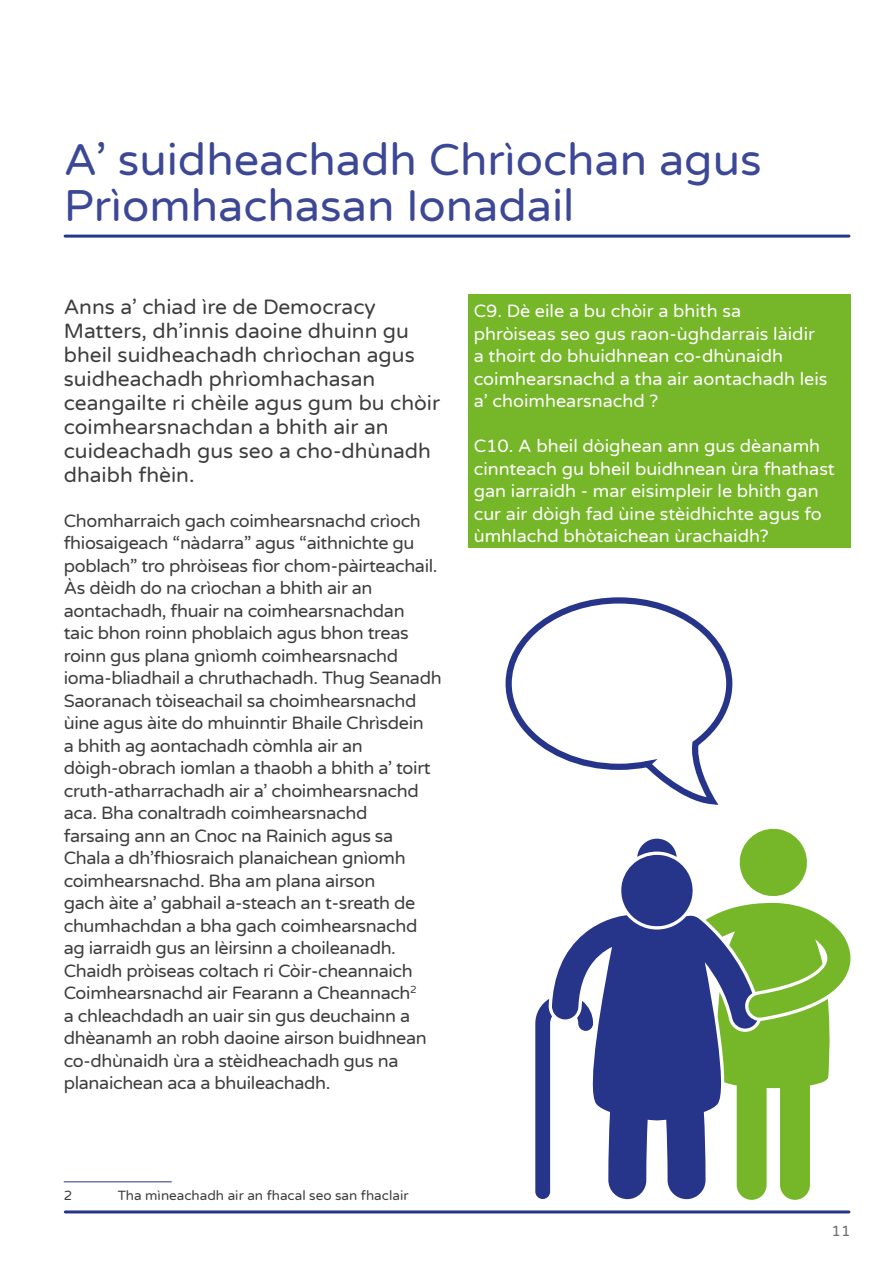
<style>
.page{position:relative;width:893px;height:1263px;background:#fff}
.page>*{position:absolute;margin:0;border:0;box-sizing:border-box;transform-origin:0 0}
.Heading{font:45px/46.5px "Varela Round";color:#3c4896}
.Intro_Para{font:21px/24px "Varela Round";color:#3e3e3f}
.Body_text{font:18px/22.5px "Varela Round";letter-spacing:-.02em;color:#3e3e3f}
.Question{font:18px/22.5px "Varela Round";color:#fff}
.t1{font:15px "Varela Round";color:#6c6d70}
.Footnote{font:13.5px "Varela Round";color:#3e3e3f}
</style>
<div class="page">
<hr style="left:65px;top:1210px;width:784px;height:3px;background:#26348a">
<hr style="left:64px;top:1181px;width:108px;height:1px;background:#26348a">
<div style="left:468px;top:294px;width:382px;height:254px;background:#76b629"></div>
<hr style="left:65px;top:235px;width:784px;height:3px;background:#26348a">
<svg style="left:714px;top:829px;width:136px;height:371px"></svg>
<svg style="left:535px;top:999px;width:17px;height:200px;background:#4a559d"></svg>
<svg style="left:552px;top:915px;width:205px;height:284px;fill:#26348a"></svg>
<svg style="left:620px;top:839px;width:75px;height:89px"></svg>
<svg style="left:505px;top:597px;width:228px;height:208px"></svg>
<p class="Heading" style="left:64px;top:135px;width:699px">A’ suidheachadh Chrìochan agus<br>Prìomhachasan Ionadail</p>
<p class="Intro_Para" style="left:64px;top:294px;width:378px">Anns a’ chiad ìre de Democracy<br>Matters, dh’innis daoine dhuinn gu bheil suidheachadh chrìochan agus suidheachadh phrìomhachasan ceangailte ri chèile agus gum bu chòir coimhearsnachdan a bhith air an cuideachadh gus seo a cho-dhùnadh dhaibh fhèin.</p>
<p class="Body_text" style="left:64px;top:509px;width:379px">Chomharraich gach coimhearsnachd crìoch fhiosaigeach “nàdarra” agus “aithnichte gu poblach” tro phròiseas fìor chom-pàirteachail.<br>Às dèidh do na crìochan a bhith air an aontachadh, fhuair na coimhearsnachdan<br>taic bhon roinn phoblaich agus bhon treas roinn gus plana gnìomh coimhearsnachd ioma-bliadhail a chruthachadh. Thug Seanadh Saoranach tòiseachail sa choimhearsnachd ùine agus àite do mhuinntir Bhaile Chrìsdein<br>a bhith ag aontachadh còmhla air an dòigh-obrach iomlan a thaobh a bhith a’ toirt cruth-atharrachadh air a’ choimhearsnachd aca. Bha conaltradh coimhearsnachd<br>farsaing ann an Cnoc na Rainich agus sa Chala a dh’fhiosraich planaichean gnìomh coimhearsnachd. Bha am plana airson<br>gach àite a’ gabhail a-steach an t-sreath de chumhachdan a bha gach coimhearsnachd ag iarraidh gus an lèirsinn a choileanadh.<br>Chaidh pròiseas coltach ri Còir-cheannaich Coimhearsnachd air Fearann a Cheannach<sup>2<br></sup>a chleachdadh an uair sin gus deuchainn a dhèanamh an robh daoine airson buidhnean co-dhùnaidh ùra a stèidheachadh gus na planaichean aca a bhuileachadh.</p>
<p class="Question" style="left:474px;top:299px;width:355px">C9. Dè eile a bu chòir a bhith sa phròiseas seo gus raon-ùghdarrais làidir a thoirt do bhuidhnean co-dhùnaidh coimhearsnachd a tha air aontachadh leis a’ choimhearsnachd ?</p>
<p class="Question" style="left:474px;top:434px;width:363px">C10. A bheil dòighean ann gus dèanamh cinnteach gu bheil buidhnean ùra fhathast gan iarraidh - mar eisimpleir le bhith gan cur air dòigh fad ùine stèidhichte agus fo ùmhlachd bhòtaichean ùrachaidh?</p>
<p class="Footnote" style="left:64px;top:1186px;width:10px">2</p>
<p class="Footnote" style="left:118px;top:1186px;width:292px">Tha mìneachadh air an fhacal seo san fhaclair</p>
<p class="t1" style="left:832px;top:1220px;width:20px">11</p>
</div>
